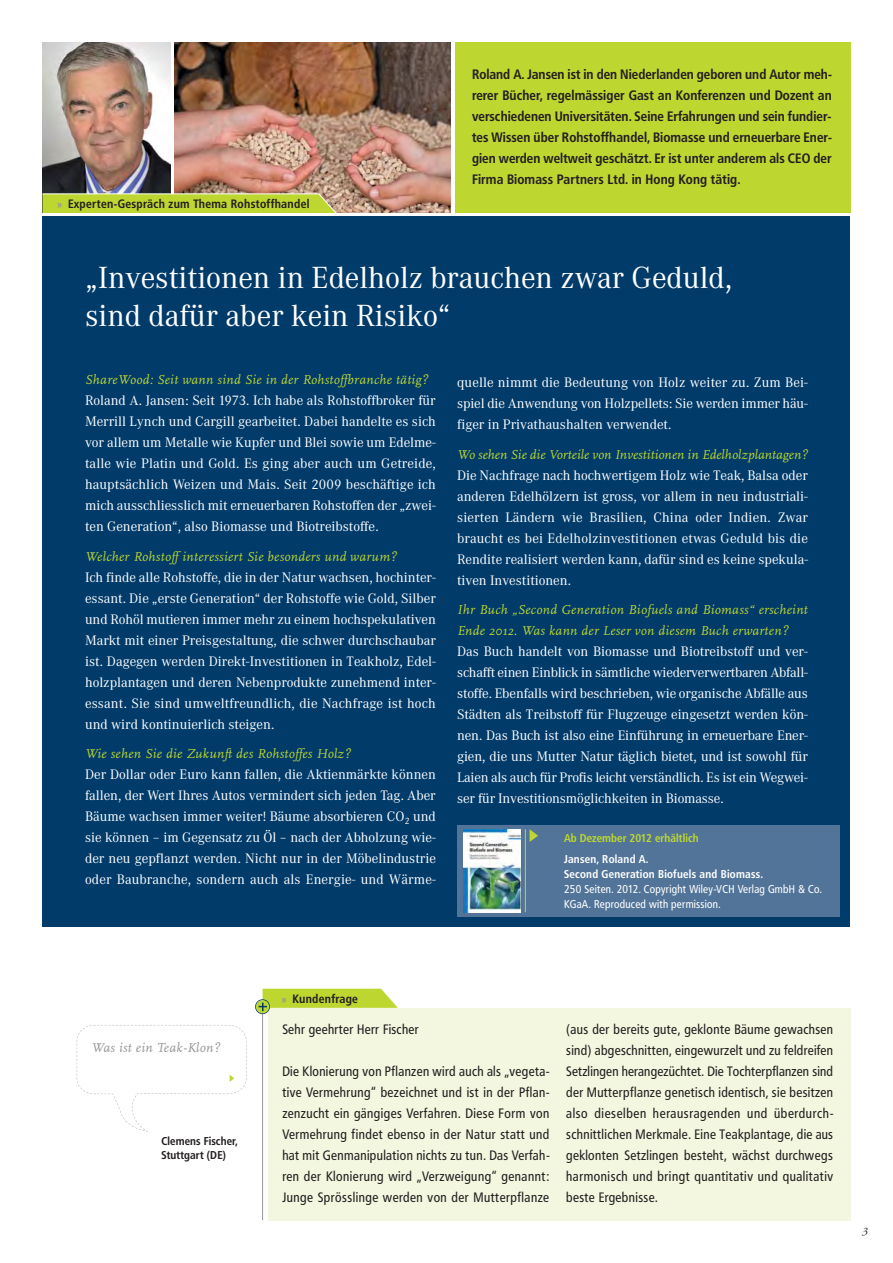
<style>
.page{position:relative;width:893px;height:1263px;background:#fff}
.page>*{position:absolute;margin:0;border:0;box-sizing:border-box;transform-origin:0 0}
.t1{font:30px/37.5px "Corporate ABQ";color:#fff}
.t2{font:13.5px/21px "Corporate ABQ";color:#fff;text-align:justify}
.t3{font:13.5px/21px "Frutiger Condensed BQ";letter-spacing:.035em;color:#231f20;text-align:justify}
.t4{font:700 13.5px/21px "Frutiger Condensed BQ";letter-spacing:.01em;color:#231f20;text-align:justify}
.t5{font:italic 13.5px/21px "Scala";letter-spacing:.025em;color:#bed730}
.t6{font:italic 13.5px "Scala";letter-spacing:.005em;color:#bed730}
.t7{font:italic 13.5px "Scala";letter-spacing:.025em;color:#939598}
.t8{font:700 12px "Frutiger Condensed BQ";letter-spacing:.025em;color:#231f20}
.t9{font:11.25px/15px "Frutiger Condensed BQ";letter-spacing:.025em;color:#fff}
.t10{font:700 11.25px/15px "Frutiger Condensed BQ";letter-spacing:.025em;color:#fff}
.t11{font:700 11.25px/13.5px "Frutiger Condensed BQ";letter-spacing:.01em;color:#231f20}
.t12{font:700 11.25px "Frutiger Condensed BQ";letter-spacing:.01em;color:#bed730}
.t13{font:italic 11.25px "Adobe Garamond Pro";color:#231f20}
.s1{font-size:10.5px;color:#939598}
</style>
<div class="page">
<img style="left:174px;top:43px;width:277px;height:170px">
<div style="left:455px;top:43px;width:395px;height:170px;background:#bed730"></div>
<img style="left:43px;top:43px;width:127px;height:150px">
<div style="left:268px;top:1008px;width:582px;height:212px;background:#f3f7df"></div>
<hr style="left:262px;top:1007px;width:1px;height:213px;background:#939598">
<div style="left:255px;top:999px;width:15px;height:15px;border:2px solid #003b6a;border-radius:50%"></div>
<svg style="left:259px;top:989px;width:139px;height:22px"></svg>
<svg style="left:77px;top:1025px;width:170px;height:107px"></svg>
<div style="left:43px;top:217px;width:807px;height:710px;background:#003b6a"></div>
<svg style="left:42px;top:193px;width:295px;height:20px;background:#bfd53e"></svg>
<div style="left:457px;top:825px;width:383px;height:91px;background:#517498"></div>
<img style="left:463px;top:829px;width:58px;height:83px">
<hr style="left:525px;top:829px;width:1px;height:83px;background:#bed730">
<svg style="left:530px;top:829px;width:8px;height:13px"></svg>
<p class="t8" style="left:57px;top:199px;width:254px"><span class="s1">»</span> Experten-Gespräch zum Thema Rohstoffhandel</p>
<p class="t4" style="left:472px;top:65px;width:362px">Roland A. Jansen ist in den Niederlanden geboren und Autor meh&shy;rerer Bücher, regelmässiger Gast an Konferenzen und Dozent an verschiedenen Universitäten. Seine Erfahrungen und sein fundier&shy;tes Wissen über Rohstoffhandel, Biomasse und erneuerbare Ener&shy;gien werden weltweit geschätzt. Er ist unter anderem als CEO der Firma Biomass Partners Ltd. in Hong Kong tätig.</p>
<h1 class="t1" style="left:85px;top:262px;width:649px">„Investitionen in Edelholz brauchen zwar Geduld, sind dafür aber kein Risiko“</h1>
<p class="t5" style="left:85px;top:370px;width:345px">ShareWood: Seit wann sind Sie in der Rohstoffbranche tätig?</p>
<p class="t2" style="left:85px;top:391px;width:352px">Roland A. Jansen: Seit 1973. Ich habe als Rohstoffbroker für Merrill Lynch und Cargill gearbeitet. Dabei handelte es sich vor allem um Metalle wie Kupfer und Blei sowie um Edelme&shy;talle wie Platin und Gold. Es ging aber auch um Getreide, hauptsächlich Weizen und Mais. Seit 2009 beschäftige ich mich ausschliesslich mit erneuerbaren Rohstoffen der „zwei&shy;ten Generation“, also Biomasse und Biotreibstoffe.</p>
<p class="t5" style="left:85px;top:547px;width:313px">Welcher Rohstoff interessiert Sie besonders und warum?</p>
<p class="t2" style="left:85px;top:568px;width:352px">Ich finde alle Rohstoffe, die in der Natur wachsen, hochinter&shy;essant. Die „erste Generation“ der Rohstoffe wie Gold, Silber und Rohöl mutieren immer mehr zu einem hochspekulativen Markt mit einer Preisgestaltung, die schwer durchschaubar ist. Dagegen werden Direkt-Investitionen in Teakholz, Edel&shy;holzplantagen und deren Nebenprodukte zunehmend inter&shy;essant. Sie sind umweltfreundlich, die Nachfrage ist hoch und wird kontinuierlich steigen.</p>
<p class="t5" style="left:85px;top:745px;width:267px">Wie sehen Sie die Zukunft des Rohstoffes Holz?</p>
<p class="t2" style="left:85px;top:765px;width:352px">Der Dollar oder Euro kann fallen, die Aktienmärkte können fallen, der Wert Ihres Autos vermindert sich jeden Tag. Aber Bäume wachsen immer weiter! Bäume absorbieren CO<sub>2</sub> und sie können – im Gegensatz zu Öl – nach der Abholzung wie&shy;der neu gepflanzt werden. Nicht nur in der Möbelindustrie oder Baubranche, sondern auch als Energie- und Wärme-</p>
<p class="t2" style="left:457px;top:373px;width:352px">quelle nimmt die Bedeutung von Holz weiter zu. Zum Bei&shy;spiel die Anwendung von Holzpellets: Sie werden immer häu&shy;figer in Privathaushalten verwendet.</p>
<p class="t6" style="left:457px;top:449px;width:352px">Wo sehen Sie die Vorteile von Investitionen in Edelholzplantagen?</p>
<p class="t2" style="left:457px;top:466px;width:352px">Die Nachfrage nach hochwertigem Holz wie Teak, Balsa oder anderen Edelhölzern ist gross, vor allem in neu industriali&shy;sierten Ländern wie Brasilien, China oder Indien. Zwar braucht es bei Edelholzinvestitionen etwas Geduld bis die Rendite realisiert werden kann, dafür sind es keine spekula&shy;tiven Investitionen.</p>
<p class="t5" style="left:457px;top:601px;width:352px">Ihr Buch „Second Generation Biofuels and Biomass“ erscheint<br>Ende 2012. Was kann der Leser von diesem Buch erwarten?</p>
<p class="t2" style="left:457px;top:642px;width:352px">Das Buch handelt von Biomasse und Biotreibstoff und ver&shy;schafft einen Einblick in sämtliche wiederverwertbaren Abfall&shy;stoffe. Ebenfalls wird beschrieben, wie organische Abfälle aus Städten als Treibstoff für Flugzeuge eingesetzt werden kön&shy;nen. Das Buch ist also eine Einführung in erneuerbare Ener&shy;gien, die uns Mutter Natur täglich bietet, und ist sowohl für Laien als auch für Profis leicht verständlich. Es ist ein Wegwei&shy;ser für Investitionsmöglichkeiten in Biomasse.</p>
<p class="t12" style="left:564px;top:833px;width:136px">Ab Dezember 2012 erhältlich</p>
<p class="t10" style="left:564px;top:852px;width:200px">Jansen, Roland A.<br>Second Generation Biofuels and Biomass.</p>
<p class="t9" style="left:564px;top:882px;width:260px">250 Seiten. 2012. Copyright Wiley-VCH Verlag GmbH &amp; Co.<br>KGaA. Reproduced with permission.</p>
<p class="t7" style="left:91px;top:1042px;width:130px">Was ist ein Teak-Klon?</p>
<p class="t11" style="left:162px;top:1135px;width:78px">Clemens Fischer,<br>Stuttgart (DE)</p>
<p class="t8" style="left:282px;top:993px;width:78px"><span class="s1">»</span> Kundenfrage</p>
<p class="t3" style="left:282px;top:1020px;width:138px">Sehr geehrter Herr Fischer</p>
<p class="t3" style="left:282px;top:1062px;width:269px">Die Klonierung von Pflanzen wird auch als „vegeta&shy;tive Vermehrung“ bezeichnet und ist in der Pflan&shy;zenzucht ein gängiges Verfahren. Diese Form von Vermehrung findet ebenso in der Na tur statt und hat mit Genmanipulation nichts zu tun. Das Verfah&shy;ren der Klonierung wird „Verzweigung“ genannt:<br>Junge Sprösslinge werden von der Mutterpflanze</p>
<p class="t3" style="left:566px;top:1020px;width:269px">(aus der bereits gute, geklonte Bäume gewachsen sind) abgeschnitten, eingewurzelt und zu feldreifen Setzlingen herangezüchtet. Die Tochterpflanzen sind der Mutterpflanze genetisch identisch, sie besitzen also dieselben herausragenden und überdurch&shy;schnittlichen Merkmale. Eine Teakplantage, die aus geklonten Setzlingen besteht, wächst durch wegs harmonisch und bringt quantitativ und qualitativ beste Ergebnisse.</p>
<p class="t13" style="left:862px;top:1224px;width:7px">3</p>
</div>
